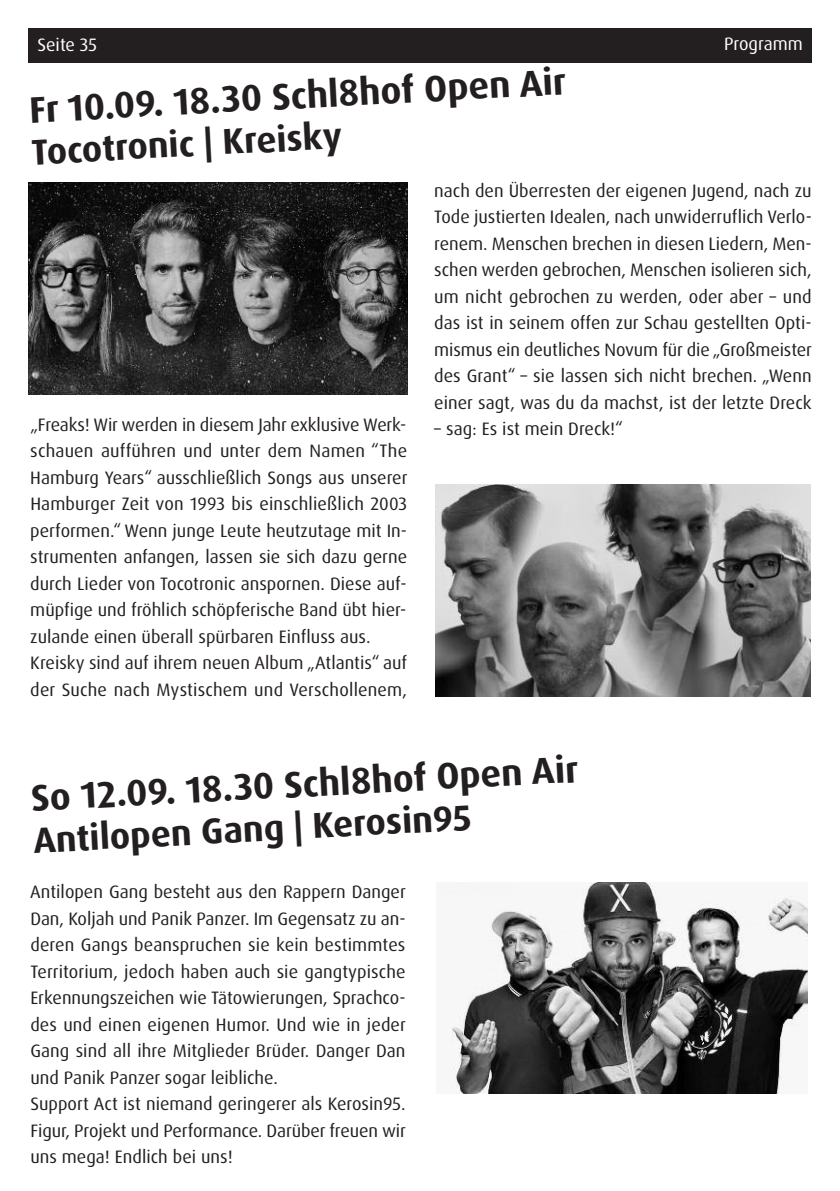
<style>
.page{position:relative;width:840px;height:1191px;background:#fff}
.page>*{position:absolute;margin:0;border:0;box-sizing:border-box;transform-origin:0 0}
.t1{font:700 37px "Dax OT";color:#231f20}
.t2{font:700 36px "Dax OT";color:#231f20}
.t3{font:18px/26.6px "Dax OT";color:#231f20}
.t4{font:18px "Dax OT";color:#fff}
</style>
<div class="page">
<div style="left:28px;top:28px;width:783px;height:34px;background:#231f20"></div>
<img style="left:435px;top:485px;width:375px;height:211px">
<img style="left:28px;top:183px;width:379px;height:211px">
<img style="left:451px;top:882px;width:356px;height:212px">
<p class="t4" style="left:37px;top:36px;width:61px">Seite 35</p>
<p class="t4" style="left:723px;top:36px;width:80px">Programm</p>
<h1 class="t1" style="left:29px;top:94px;width:538px;rotate:-3deg">Fr 10.09. 18.30 Schl8hof Open Air</h1>
<h2 class="t2" style="left:31px;top:136px;width:312px;rotate:-3deg">Tocotronic | Kreisky</h2>
<p class="t3" style="left:30px;top:412px;width:378px">„Freaks! Wir werden in diesem Jahr exklusive Werk&shy;schauen aufführen und unter dem Namen “The Hamburg Years“ ausschließlich Songs aus unserer Hamburger Zeit von 1993 bis einschließlich 2003 performen.“ Wenn junge Leute heutzutage mit In&shy;strumenten anfangen, lassen sie sich dazu gerne durch Lieder von Tocotronic anspornen. Diese auf&shy;müpfige und fröhlich schöpferische Band übt hier&shy;zulande einen überall spürbaren Einfluss aus.<br>Kreisky sind auf ihrem neuen Album „Atlantis“ auf der Suche nach Mystischem und Verschollenem,</p>
<p class="t3" style="left:434px;top:178px;width:379px;text-align:justify">nach den Überresten der eigenen Jugend, nach zu Tode justierten Idealen, nach unwiderruflich Verlo&shy;renem. Menschen brechen in diesen Liedern, Men&shy;schen werden gebrochen, Menschen isolieren sich, um nicht gebrochen zu werden, oder aber – und das ist in seinem offen zur Schau gestellten Opti&shy;mismus ein deutliches Novum für die „Großmeister des Grant“ – sie lassen sich nicht brechen. „Wenn einer sagt, was du da machst, ist der letzte Dreck</p>
<p class="t3" style="left:434px;top:417px;width:190px">– sag: Es ist mein Dreck!“</p>
<h1 class="t1" style="left:30px;top:782px;width:549px;rotate:-3deg">So 12.09. 18.30 Schl8hof Open Air</h1>
<h2 class="t2" style="left:33px;top:824px;width:440px;rotate:-3deg">Antilopen Gang | Kerosin95</h2>
<p class="t3" style="left:30px;top:879px;width:377px">Antilopen Gang besteht aus den Rappern Danger Dan, Koljah und Panik Panzer. Im Gegensatz zu an&shy;deren Gangs beanspruchen sie kein bestimmtes Territorium, jedoch haben auch sie gangtypische Erkennungszeichen wie Tätowierungen, Sprachco&shy;des und einen eigenen Humor. Und wie in jeder Gang sind all ihre Mitglieder Brüder. Danger Dan und Panik Panzer sogar leibliche.<br>Support Act ist niemand geringerer als Kerosin95.<br>Figur, Projekt und Performance. Darüber freuen wir uns mega! Endlich bei uns!</p>
</div>
